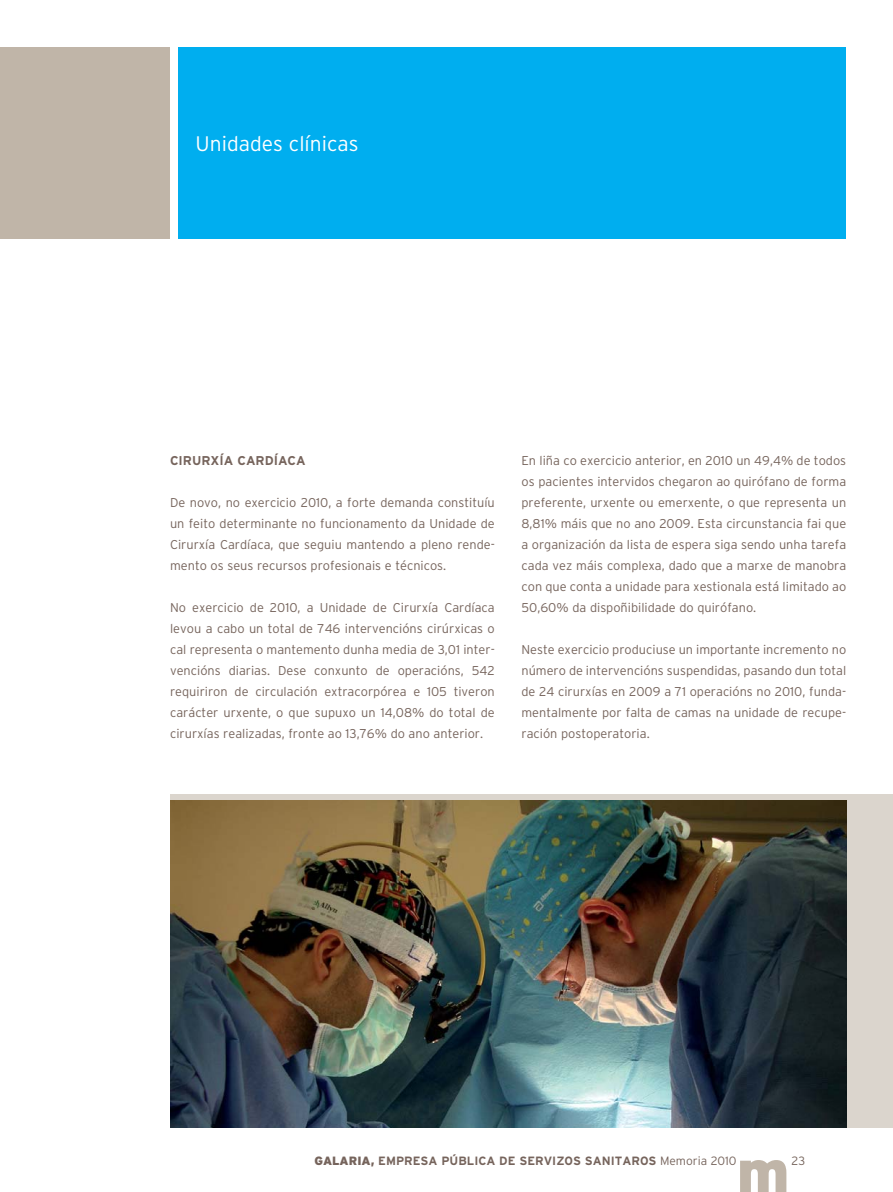
<style>
.page{position:relative;width:893px;height:1192px;background:#fff}
.page>*{position:absolute;margin:0;border:0;box-sizing:border-box;transform-origin:0 0}
.t1{font:900 60px "Interstate Adobe";color:#c0b5a8}
.t2{font:300 21px "Interstate Adobe";color:#fff}
.t3{font:300 12.75px/21px "Interstate Adobe";color:#76645c;text-align:justify}
.t4{font:700 12.75px "Interstate Adobe";color:#76645c}
.t5{font:700 12px "Interstate Adobe";color:#76645c}
.t6{font:300 12px "Interstate Adobe";color:#76645c}
.s1{font-weight:900}
.s2{font-weight:300}
</style>
<div class="page">
<div style="left:170px;top:794px;width:723px;height:333px;background:#dbd5cd"></div>
<div style="left:179px;top:47px;width:667px;height:192px;background:#00aeef"></div>
<div style="left:0;top:47px;width:170px;height:192px;background:#c0b5a8"></div>
<img style="left:170px;top:801px;width:676px;height:326px">
<h2 class="t2" style="left:196px;top:136px;width:164px">Unidades clínicas</h2>
<p class="t4" style="left:170px;top:455px;width:137px">CIRURXÍA CARDÍACA</p>
<p class="t3" style="left:170px;top:493px;width:326px">De novo, no exercicio 2010, a forte demanda constituíu un feito determinante no funcionamento da Unidade de Cirurxía Cardíaca, que seguiu mantendo a pleno rende&shy;mento os seus recursos profesionais e técnicos.</p>
<p class="t3" style="left:170px;top:598px;width:326px">No exercicio de 2010, a Unidade de Cirurxía Cardíaca levou a cabo un total de 746 intervencións cirúrxicas o cal representa o mantemento dunha media de 3,01 inter&shy;vencións diarias. Dese conxunto de operacións, 542 requiriron de circulación extracorpórea e 105 tiveron carácter urxente, o que supuxo un 14,08% do total de cirurxías realizadas, fronte ao 13,76% do ano anterior.</p>
<p class="t3" style="left:521px;top:451px;width:326px">En liña co exercicio anterior, en 2010 un 49,4% de todos os pacientes intervidos chegaron ao quirófano de forma preferente, urxente ou emerxente, o que representa un 8,81% máis que no ano 2009. Esta circunstancia fai que a organización da lista de espera siga sendo unha tarefa cada vez máis complexa, dado que a marxe de manobra con que conta a unidade para xestionala está limitado ao 50,60% da dispoñibilidade do quirófano.</p>
<p class="t3" style="left:521px;top:640px;width:326px">Neste exercicio produciuse un importante incremento no número de intervencións suspendidas, pasando dun total de 24 cirurxías en 2009 a 71 operacións no 2010, funda&shy;mentalmente por falta de camas na unidade de recupe&shy;ración postoperatoria.</p>
<p class="t5" style="left:314px;top:1156px;width:424px"><span class="s1">GALARIA,</span> EMPRESA PÚBLICA DE SERVIZOS SANITAROS <span class="s2">Memoria 2010</span></p>
<p class="t6" style="left:791px;top:1156px;width:15px">23</p>
<h1 class="t1" style="left:737px;top:1148px;width:54px">m</h1>
</div>
